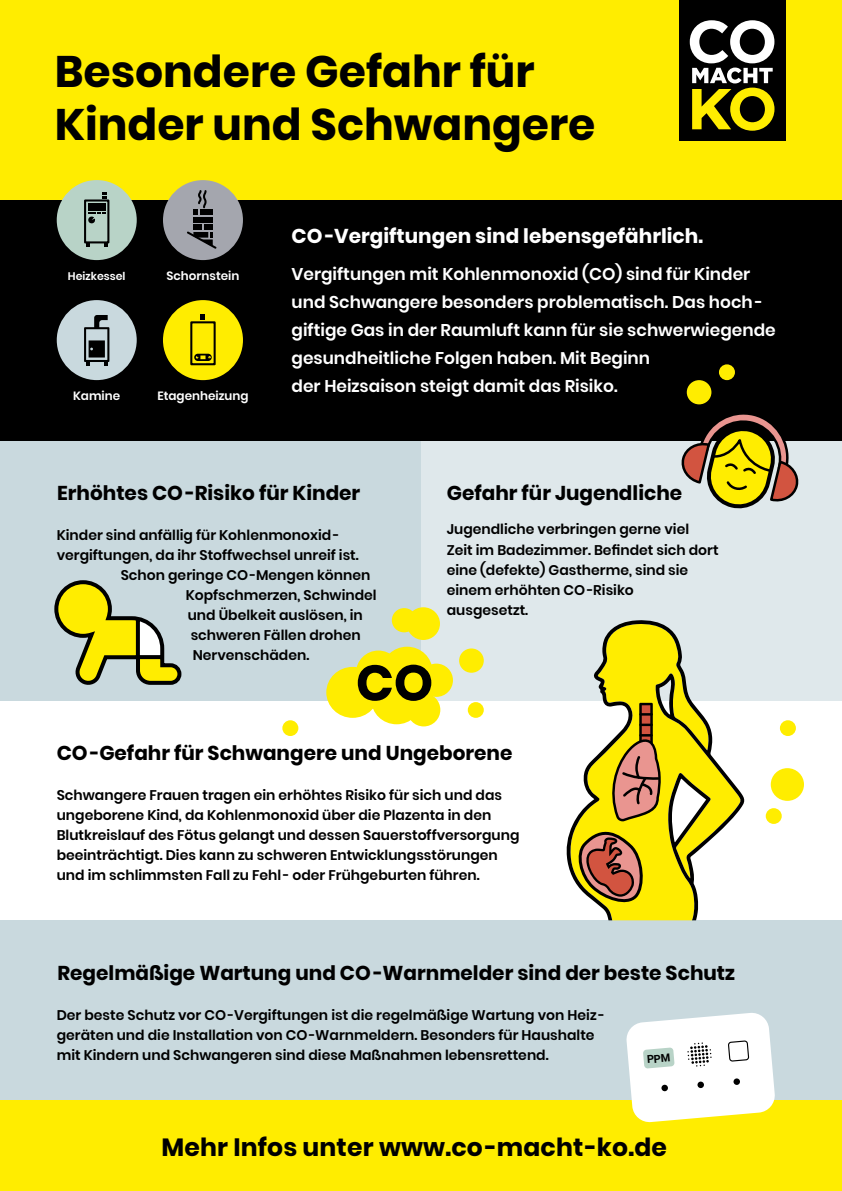
<style>
.page{position:relative;width:842px;height:1191px;background:#fff}
.page>*{position:absolute;margin:0;border:0;box-sizing:border-box;transform-origin:0 0}
.t1{font:700 50px "Poppins";color:#000}
.t2{font:700 44px/52.8px "Poppins";color:#000}
.t3{font:700 25px "Poppins";letter-spacing:.005em;color:#000}
.t4{font:700 20px "Poppins";color:#000}
.t5{font:700 20px "Poppins";color:#fff}
.t6{font:600 17px/28px "Poppins";color:#fff}
.t7{font:600 14px/20px "Poppins";color:#000}
.t8{font:600 12px "Poppins";color:#fff}
.t9{font:600 11px "Poppins";color:#fff}
</style>
<div class="page">
<div style="left:0;top:920px;width:842px;height:186px;background:#c9d9de"></div>
<div style="left:0;top:0;width:842px;height:200px;background:#ffed00"></div>
<div style="left:679px;top:0;width:106px;height:140px;background:#000"></div>
<div style="left:421px;top:440px;width:421px;height:260px;background:#dfe8eb"></div>
<div style="left:0;top:440px;width:421px;height:260px;background:#c9d9de"></div>
<div style="left:0;top:200px;width:842px;height:240px;background:#000"></div>
<svg style="left:690px;top:20px;width:84px;height:111px"></svg>
<div style="left:0;top:1100px;width:842px;height:91px;background:#ffed00"></div>
<div style="left:687px;top:380px;width:24px;height:24px;background:#ffed00;border-radius:50%"></div>
<div style="left:282px;top:720px;width:16px;height:16px;background:#ffed00;border-radius:50%"></div>
<div style="left:766px;top:808px;width:16px;height:16px;background:#ffed00;border-radius:50%"></div>
<div style="left:780px;top:720px;width:16px;height:16px;background:#ffed00;border-radius:50%"></div>
<div style="left:719px;top:364px;width:16px;height:16px;background:#ffed00;border-radius:50%"></div>
<div style="left:407px;top:607px;width:33px;height:33px;background:#ffed00;border-radius:50%"></div>
<div style="left:771px;top:768px;width:33px;height:33px;background:#ffed00;border-radius:50%"></div>
<div style="left:392px;top:608px;width:24px;height:24px;background:#ffed00;border-radius:50%"></div>
<div style="left:459px;top:648px;width:25px;height:24px;background:#ffed00;border-radius:50%"></div>
<div style="left:468px;top:702px;width:16px;height:16px;background:#ffed00;border-radius:50%"></div>
<div style="left:407px;top:693px;width:33px;height:33px;background:#ffed00;border-radius:50%"></div>
<div style="left:420px;top:663px;width:33px;height:34px;background:#ffed00;border-radius:50%"></div>
<div style="left:382px;top:646px;width:50px;height:49px;background:#ffed00;border-radius:50%"></div>
<div style="left:371px;top:675px;width:51px;height:49px;background:#ffed00;border-radius:50%"></div>
<div style="left:326px;top:667px;width:53px;height:51px;background:#ffed00;border-radius:50%"></div>
<div style="left:356px;top:650px;width:45px;height:45px;background:#ffed00;border-radius:50%"></div>
<div style="left:163px;top:300px;width:80px;height:80px;background:#ffed00;border-radius:50%"></div>
<div style="left:190px;top:321px;width:26px;height:44px;border:2px solid #000"></div>
<svg style="left:201px;top:315px;width:4px;height:5px"></svg>
<svg style="left:194px;top:354px;width:18px;height:7px"></svg>
<div style="left:163px;top:180px;width:80px;height:80px;background:#a4a6ae;border-radius:50%"></div>
<svg style="left:187px;top:190px;width:30px;height:59px"></svg>
<div style="left:57px;top:180px;width:80px;height:80px;background:#b8d3c7;border-radius:50%"></div>
<div style="left:84px;top:199px;width:25px;height:44px;border:2px solid #000"></div>
<svg style="left:102px;top:193px;width:4px;height:5px"></svg>
<svg style="left:86px;top:243px;width:3px;height:4px"></svg>
<svg style="left:104px;top:243px;width:3px;height:4px"></svg>
<svg style="left:88px;top:212px;width:18px;height:12px"></svg>
<div style="left:88px;top:203px;width:18px;height:8px;background:#000"></div>
<div style="left:57px;top:300px;width:80px;height:80px;background:#c9d9de;border-radius:40px"></div>
<svg style="left:84px;top:315px;width:25px;height:51px"></svg>
<svg style="left:681px;top:414px;width:121px;height:95px"></svg>
<svg style="left:54px;top:580px;width:128px;height:105px"></svg>
<svg style="left:565px;top:620px;width:180px;height:300px"></svg>
<svg style="left:626px;top:1013px;width:149px;height:109px;background:#f3f4e7"></svg>
<h2 class="t2" style="left:55px;top:46px;width:542px">Besondere Gefahr für<br>Kinder und Schwangere</h2>
<p class="t9" style="left:68px;top:270px;width:59px">Heizkessel</p>
<p class="t8" style="left:166px;top:269px;width:74px">Schornstein</p>
<p class="t8" style="left:73px;top:389px;width:49px">Kamine</p>
<p class="t8" style="left:157px;top:389px;width:93px">Etagenheizung</p>
<h3 class="t5" style="left:292px;top:224px;width:413px">CO-Vergiftungen sind lebensgefährlich.</h3>
<p class="t6" style="left:291px;top:260px;width:486px">Vergiftungen mit Kohlenmonoxid (CO) sind für Kinder und Schwangere besonders problematisch. Das hoch&shy;giftige Gas in der Raumluft kann für sie schwerwiegende gesundheitliche Folgen haben. Mit Beginn<br>der Heizsaison steigt damit das Risiko.</p>
<h3 class="t4" style="left:57px;top:481px;width:305px">Erhöhtes CO-Risiko für Kinder</h3>
<p class="t7" style="left:57px;top:525px;width:284px">Kinder sind anfällig für Kohlenmonoxid-</p>
<p class="t7" style="left:57px;top:545px;width:304px">vergiftungen, da ihr Stoffwechsel unreif ist.</p>
<p class="t7" style="left:121px;top:565px;width:251px">Schon geringe CO-Mengen können</p>
<p class="t7" style="left:186px;top:585px;width:193px">Kopfschmerzen, Schwindel</p>
<p class="t7" style="left:188px;top:605px;width:177px">und Übelkeit auslösen, in</p>
<p class="t7" style="left:191px;top:625px;width:172px">schweren Fällen drohen</p>
<p class="t7" style="left:193px;top:645px;width:118px">Nervenschäden.</p>
<h1 class="t1" style="left:356px;top:654px;width:79px">CO</h1>
<h3 class="t4" style="left:447px;top:481px;width:237px">Gefahr für Jugendliche</h3>
<p class="t7" style="left:447px;top:519px;width:273px">Jugendliche verbringen gerne viel<br>Zeit im Badezimmer. Befindet sich dort eine (defekte) Gastherme, sind sie einem erhöhten CO-Risiko ausgesetzt.</p>
<h3 class="t4" style="left:57px;top:741px;width:457px">CO-Gefahr für Schwangere und Ungeborene</h3>
<p class="t7" style="left:57px;top:785px;width:464px">Schwangere Frauen tragen ein erhöhtes Risiko für sich und das ungeborene Kind, da Kohlenmonoxid über die Plazenta in den Blutkreislauf des Fötus gelangt und dessen Sauerstoffversorgung beeinträchtigt. Dies kann zu schweren Entwicklungsstörungen und im schlimmsten Fall zu Fehl - oder Frühgeburten führen.</p>
<h3 class="t4" style="left:58px;top:961px;width:679px">Regelmäßige Wartung und CO-Warnmelder sind der beste Schutz</h3>
<p class="t7" style="left:57px;top:1005px;width:549px">Der beste Schutz vor CO-Vergiftungen ist die regelmäßige Wartung von Heiz - geräten und die Installation von CO-Warnmeldern. Besonders für Haushalte mit Kindern und Schwangeren sind diese Maßnahmen lebensrettend.</p>
<h3 class="t3" style="left:161px;top:1133px;width:507px">Mehr Infos unter www.co-macht-ko.de</h3>
</div>
